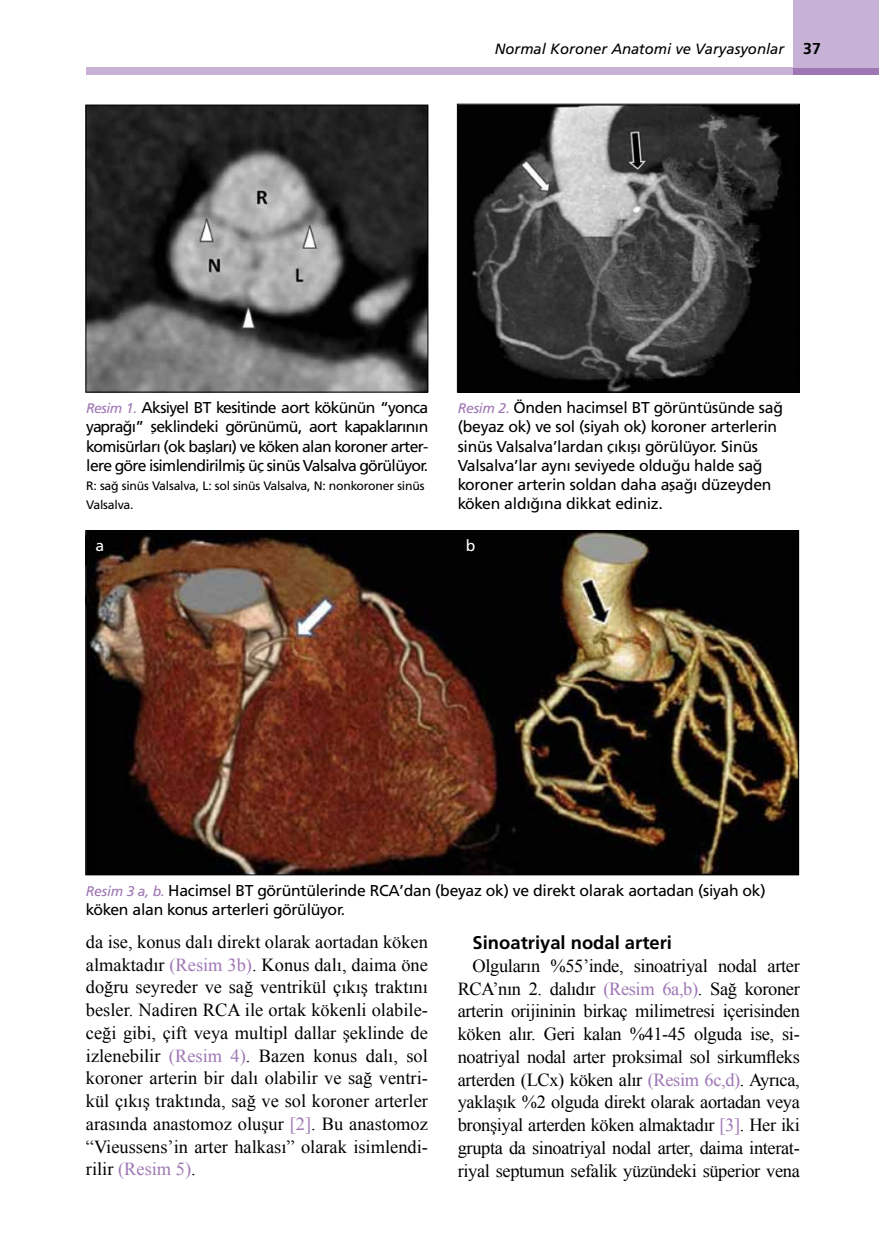
<style>
.page{position:relative;width:879px;height:1260px;background:#fff}
.page>*{position:absolute;margin:0;border:0;box-sizing:border-box;transform-origin:0 0}
.t1{font:18.38px/22.8px "Times New Roman";letter-spacing:-.02em;color:#000;text-align:justify}
.t2{font:18.38px "Frutiger Bold Tr";color:#000}
.t3{font:15.75px/19.2px "Frutiger Normal Tr";letter-spacing:-.015em;color:#000}
.t4{font:15.75px "Frutiger Normal Tr";color:#fff}
.t5{font:14.88px "Frutiger Italic Tr";color:#000}
.t6{font:12.25px/19.2px "Frutiger Normal Tr";letter-spacing:-.015em;color:#000}
.s1{font-family:"Frutiger Bold Tr";font-size:15.75px}
.s2{font-family:"Frutiger Italic Tr";font-size:14px;color:#9e76b4}
.s3{color:#9e76b4}
</style>
<div class="page">
<img style="left:88px;top:107px;width:338px;height:283px">
<div style="left:86px;top:105px;width:342px;height:287px;border:1px solid #000"></div>
<img style="left:459px;top:106px;width:338px;height:284px">
<div style="left:457px;top:104px;width:342px;height:288px;border:1px solid #000"></div>
<img style="left:88px;top:533px;width:708px;height:340px">
<div style="left:792px;top:68px;width:86px;height:7px;background:#9e76b4"></div>
<div style="left:86px;top:68px;width:706px;height:7px;background:#c7b2d6"></div>
<div style="left:792px;top:0;width:86px;height:68px;background:#c7b2d6"></div>
<p class="t5" style="left:494px;top:40px;width:327px">Normal Koroner Anatomi ve Varyasyonlar <span class="s1">37</span></p>
<p class="t3" style="left:86px;top:398px;width:343px;text-align:justify"><span class="s2">Resim 1.</span> Aksiyel BT kesitinde aort kökünün “yonca yaprağı” şeklindeki görünümü, aort kapaklarının komisürları (ok başları) ve köken alan koroner arter&shy;lere göre isimlendirilmiş üç sinüs Valsalva görülüyor.</p>
<p class="t6" style="left:86px;top:476px;width:339px">R: sağ sinüs Valsalva, L: sol sinüs Valsalva, N: nonkoroner sinüs<br>Valsalva.</p>
<p class="t3" style="left:457px;top:398px;width:326px"><span class="s2">Resim 2.</span> Önden hacimsel BT görüntüsünde sağ (beyaz ok) ve sol (siyah ok) koroner arterlerin sinüs Valsalva’lardan çıkışı görülüyor. Sinüs Valsalva’lar aynı seviyede olduğu halde sağ koroner arterin soldan daha aşağı düzeyden köken aldığına dikkat ediniz.</p>
<p class="t4" style="left:95px;top:536px;width:10px">a</p>
<p class="t4" style="left:465px;top:536px;width:11px">b</p>
<p class="t3" style="left:86px;top:881px;width:681px"><span class="s2">Resim 3 a, b.</span> Hacimsel BT görüntülerinde RCA’dan (beyaz ok) ve direkt olarak aortadan (siyah ok) köken alan konus arterleri görülüyor.</p>
<p class="t1" style="left:86px;top:930px;width:343px">da ise, konus dalı direkt olarak aortadan köken almaktadır <span class="s3">(Resim 3b)</span>. Konus dalı, daima öne doğru seyreder ve sağ ventrikül çıkış traktını besler. Nadiren RCA ile ortak kökenli olabile&shy;ceği gibi, çift veya multipl dallar şeklinde de izlenebilir <span class="s3">(Resim 4)</span>. Bazen konus dalı, sol koroner arterin bir dalı olabilir ve sağ ventri&shy;kül çıkış traktında, sağ ve sol koroner arterler arasında anastomoz oluşur <span class="s3">[2]</span>. Bu anastomoz “Vieussens’in arter halkası” olarak isimlendi&shy;rilir <span class="s3">(Resim 5)</span>.</p>
<p class="t2" style="left:472px;top:932px;width:201px">Sinoatriyal nodal arteri</p>
<p class="t1" style="left:457px;top:954px;width:343px;text-indent:15px">Olguların %55’inde, sinoatriyal nodal arter RCA’nın 2. dalıdır <span class="s3">(Resim 6a,b)</span>. Sağ koroner arterin orijininin birkaç milimetresi içerisinden köken alır. Geri kalan %41-45 olguda ise, si&shy;noatriyal nodal arter proksimal sol sirkumfleks arterden (LCx) köken alır <span class="s3">(Resim 6c,d)</span>. Ayrıca, yaklaşık %2 olguda direkt olarak aortadan veya bronşiyal arterden köken almaktadır <span class="s3">[3]</span>. Her iki grupta da sinoatriyal nodal arter, daima interat&shy;riyal septumun sefalik yüzündeki süperior vena</p>
</div>
